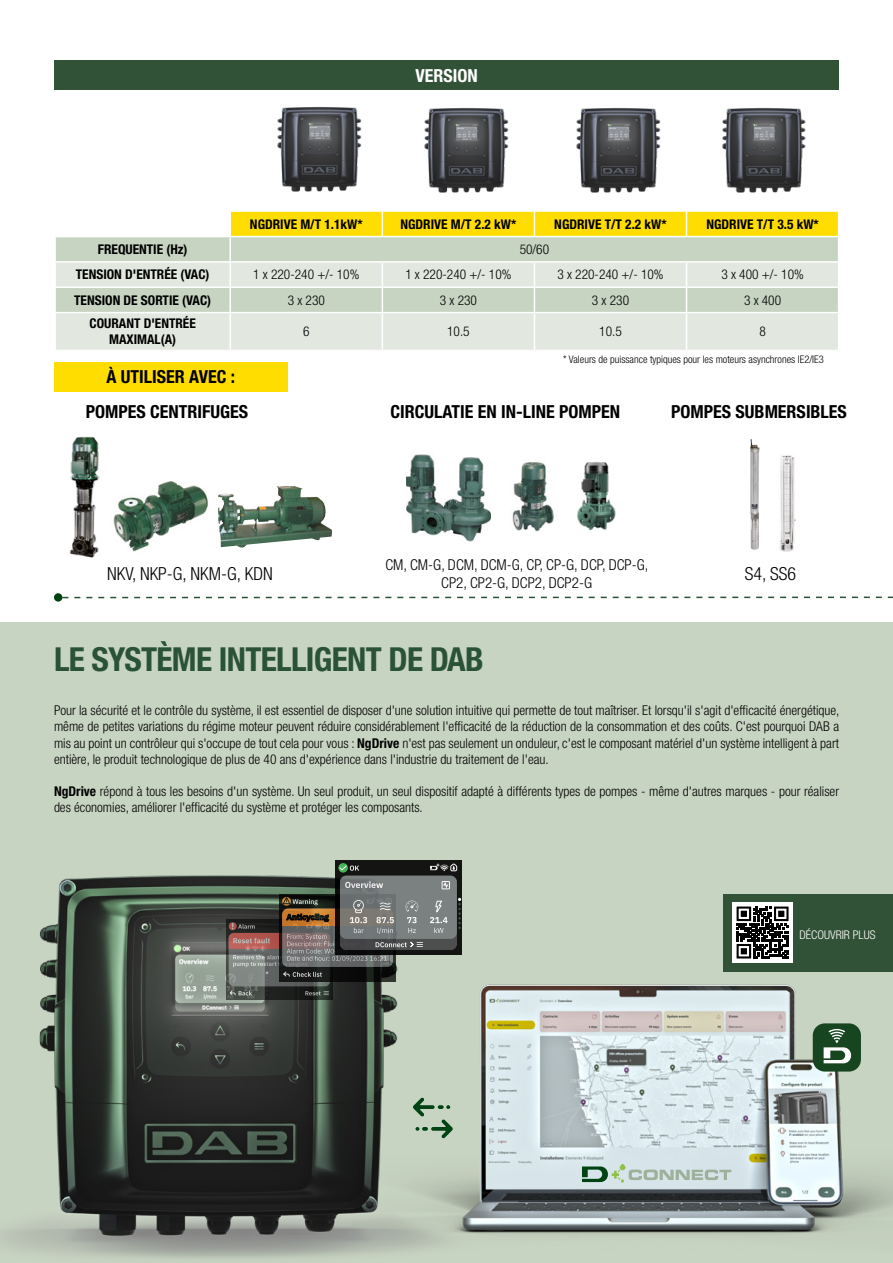
<style>
.page{position:relative;width:893px;height:1263px;background:#fff}
.page>*{position:absolute;margin:0;border:0;box-sizing:border-box;transform-origin:0 0}
.t1{font:700 condensed 33.15px "Helvetica Neue LT Std";letter-spacing:-.02em;color:#2a5236}
.t2{font:700 condensed 18px "Helvetica Neue LT Std";color:#000}
.t3{font:300 condensed 18px "Helvetica Neue LT Std";color:#000}
.t4{font:700 condensed 18px "Helvetica Neue LT Std";color:#fff}
.t5{font:300 condensed 15px/18px "Helvetica Neue LT Std";color:#000;text-align:center}
.t6{font:300 condensed 13.5px/16.2px "Helvetica Neue LT Std";color:#000;text-align:justify}
.t7{font:700 condensed 13.35px/16px "Helvetica Neue LT Std";color:#000;text-align:center}
.t8{font:300 condensed 13.35px "Helvetica Neue LT Std";color:#000}
.t9{font:300 condensed 12px "Helvetica Neue LT Std";color:#fff}
.t10{font:300 condensed 10.5px "Helvetica Neue LT Std";color:#000}
.t11{font:700 7.95px "IBM Plex Sans";color:#000}
.s1{font-weight:700}
</style>
<div class="page">
<div style="left:0;top:622px;width:893px;height:641px;background:#c8d4c2"></div>
<div style="left:54px;top:362px;width:233px;height:29px;background:#fd0"></div>
<img style="left:487px;top:984px;width:406px;height:250px">
<div style="left:813px;top:1023px;width:48px;height:48px;background:#174520;border-radius:12px"></div>
<svg style="left:824px;top:1029px;width:27px;height:34px"></svg>
<svg style="left:583px;top:1164px;width:148px;height:19px;background:#b6cac2"></svg>
<div style="left:724px;top:894px;width:169px;height:78px;background:#315236"></div>
<div style="left:732px;top:902px;width:61px;height:61px;background:#fff"></div>
<svg style="left:737px;top:906px;width:51px;height:52px"></svg>
<div style="left:54px;top:61px;width:785px;height:29px;background:#315236"></div>
<div style="left:56px;top:237px;width:174px;height:24px;background:#c7d4c2"></div>
<svg style="left:56px;top:263px;width:782px;height:87px;background:#dfe6dc"></svg>
<hr style="left:54px;top:286px;width:176px;height:2px;background:#fff">
<svg style="left:230px;top:211px;width:609px;height:101px;background:#dddd9e"></svg>
<hr style="left:54px;top:312px;width:176px;height:1px;background:#fff">
<hr style="left:230px;top:312px;width:152px;height:1px;background:#fff">
<hr style="left:230px;top:313px;width:1px;height:37px;background:#fff">
<hr style="left:382px;top:312px;width:152px;height:1px;background:#fff">
<hr style="left:382px;top:313px;width:1px;height:37px;background:#fff">
<hr style="left:534px;top:312px;width:152px;height:1px;background:#fff">
<hr style="left:534px;top:313px;width:1px;height:37px;background:#fff">
<hr style="left:686px;top:312px;width:153px;height:1px;background:#fff">
<hr style="left:686px;top:313px;width:1px;height:37px;background:#fff">
<img style="left:277px;top:107px;width:85px;height:85px">
<img style="left:424px;top:108px;width:85px;height:85px">
<img style="left:722px;top:108px;width:84px;height:85px">
<img style="left:576px;top:108px;width:85px;height:85px">
<svg style="left:62px;top:596px;width:831px;height:2px"></svg>
<div style="left:54px;top:593px;width:8px;height:9px;background:#004312;border-radius:50%"></div>
<img style="left:1px;top:875px;width:486px;height:384px">
<svg style="left:226px;top:919px;width:107px;height:81px"></svg>
<svg style="left:229px;top:933px;width:101px;height:53px"></svg>
<svg style="left:305px;top:991px;width:24px;height:4px"></svg>
<svg style="left:229px;top:990px;width:23px;height:6px"></svg>
<svg style="left:279px;top:894px;width:117px;height:87px"></svg>
<div style="left:335px;top:860px;width:127px;height:94px;background:linear-gradient(to bottom,#121311,#141513)"></div>
<svg style="left:338px;top:863px;width:10px;height:9px"></svg>
<svg style="left:339px;top:865px;width:20px;height:6px"></svg>
<div style="left:340px;top:876px;width:117px;height:74px;background:#4d4f4f;border-radius:6px"></div>
<div style="left:340px;top:876px;width:117px;height:63px;background:linear-gradient(to right,#6d7374,#808686);border-radius:6px"></div>
<svg style="left:458px;top:898px;width:3px;height:31px"></svg>
<svg style="left:442px;top:881px;width:8px;height:8px"></svg>
<svg style="left:345px;top:881px;width:38px;height:7px"></svg>
<svg style="left:229px;top:897px;width:194px;height:80px;background:#6d665e"></svg>
<svg style="left:430px;top:901px;width:18px;height:32px"></svg>
<svg style="left:430px;top:863px;width:27px;height:8px"></svg>
<img style="left:69px;top:436px;width:31px;height:122px">
<img style="left:218px;top:486px;width:114px;height:62px">
<img style="left:512px;top:462px;width:42px;height:70px">
<img style="left:577px;top:462px;width:39px;height:68px">
<img style="left:750px;top:439px;width:10px;height:111px">
<img style="left:113px;top:481px;width:95px;height:71px">
<img style="left:780px;top:455px;width:15px;height:97px">
<img style="left:406px;top:454px;width:85px;height:88px">
<h2 class="t4" style="left:415px;top:65px;width:64px">VERSION</h2>
<p class="t7" style="left:250px;top:216px;width:114px">NGDRIVE M/T 1.1kW*</p>
<p class="t7" style="left:400px;top:216px;width:117px">NGDRIVE M/T 2.2 kW*</p>
<p class="t7" style="left:554px;top:216px;width:114px">NGDRIVE T/T 2.2 kW*</p>
<p class="t7" style="left:706px;top:216px;width:114px">NGDRIVE T/T 3.5 kW*</p>
<p class="t7" style="left:98px;top:241px;width:91px">FREQUENTIE (Hz)</p>
<p class="t8" style="left:520px;top:242px;width:31px">50/60</p>
<p class="t7" style="left:76px;top:266px;width:135px">TENSION D'ENTRÉE (VAC)</p>
<p class="t8" style="left:253px;top:267px;width:108px">1 x 220-240 +/- 10%</p>
<p class="t8" style="left:405px;top:267px;width:108px">1 x 220-240 +/- 10%</p>
<p class="t8" style="left:557px;top:267px;width:108px">3 x 220-240 +/- 10%</p>
<p class="t8" style="left:721px;top:267px;width:84px">3 x 400 +/- 10%</p>
<p class="t7" style="left:74px;top:292px;width:139px">TENSION DE SORTIE (VAC)</p>
<p class="t8" style="left:288px;top:292px;width:39px">3 x 230</p>
<p class="t8" style="left:440px;top:292px;width:39px">3 x 230</p>
<p class="t8" style="left:592px;top:292px;width:39px">3 x 230</p>
<p class="t8" style="left:744px;top:292px;width:39px">3 x 400</p>
<p class="t7" style="left:90px;top:315px;width:108px">COURANT D'ENTRÉE<br>MAXIMAL(A)</p>
<p class="t8" style="left:303px;top:324px;width:8px">6</p>
<p class="t8" style="left:447px;top:324px;width:24px">10.5</p>
<p class="t8" style="left:599px;top:324px;width:24px">10.5</p>
<p class="t8" style="left:759px;top:324px;width:8px">8</p>
<h2 class="t2" style="left:107px;top:366px;width:130px">À UTILISER AVEC :</h2>
<p class="t10" style="left:563px;top:354px;width:262px">* Valeurs de puissance typiques pour les moteurs asynchrones IE2/IE3</p>
<h2 class="t2" style="left:86px;top:401px;width:164px">POMPES CENTRIFUGES</h2>
<h2 class="t2" style="left:390px;top:401px;width:231px">CIRCULATIE EN IN-LINE POMPEN</h2>
<h2 class="t2" style="left:671px;top:401px;width:177px">POMPES SUBMERSIBLES</h2>
<h2 class="t3" style="left:107px;top:564px;width:167px">NKV, NKP-G, NKM-G, KDN</h2>
<p class="t5" style="left:385px;top:555px;width:264px">CM, CM-G, DCM, DCM-G, CP, CP-G, DCP, DCP-G,<br>CP2, CP2-G, DCP2, DCP2-G</p>
<h2 class="t3" style="left:745px;top:563px;width:53px">S4, SS6</h2>
<h1 class="t1" style="left:54px;top:639px;width:431px">LE SYSTÈME INTELLIGENT DE DAB</h1>
<p class="t6" style="left:54px;top:702px;width:787px">Pour la sécurité et le contrôle du système, il est essentiel de disposer d'une solution intuitive qui permette de tout maîtriser. Et lorsqu'il s'agit d'efficacité énergétique, même de petites variations du régime moteur peuvent réduire considérablement l'efficacité de la réduction de la consommation et des coûts. C'est pourquoi DAB a mis au point un contrôleur qui s'occupe de tout cela pour vous : <span class="s1">NgDrive</span> n'est pas seulement un onduleur, c'est le composant matériel d'un système intelligent à part entière, le produit technologique de plus de 40 ans d'expérience dans l'industrie du traitement de l'eau.</p>
<p class="t6" style="left:54px;top:783px;width:787px"><span class="s1">NgDrive</span> répond à tous les besoins d'un système. Un seul produit, un seul dispositif adapté à différents types de pompes - même d'autres marques - pour réaliser des économies, améliorer l'efficacité du système et protéger les composants.</p>
<p class="t11" style="left:287px;top:911px;width:44px">Anticycling</p>
<p class="t9" style="left:799px;top:928px;width:77px">DÉCOUVRIR PLUS</p>
</div>
